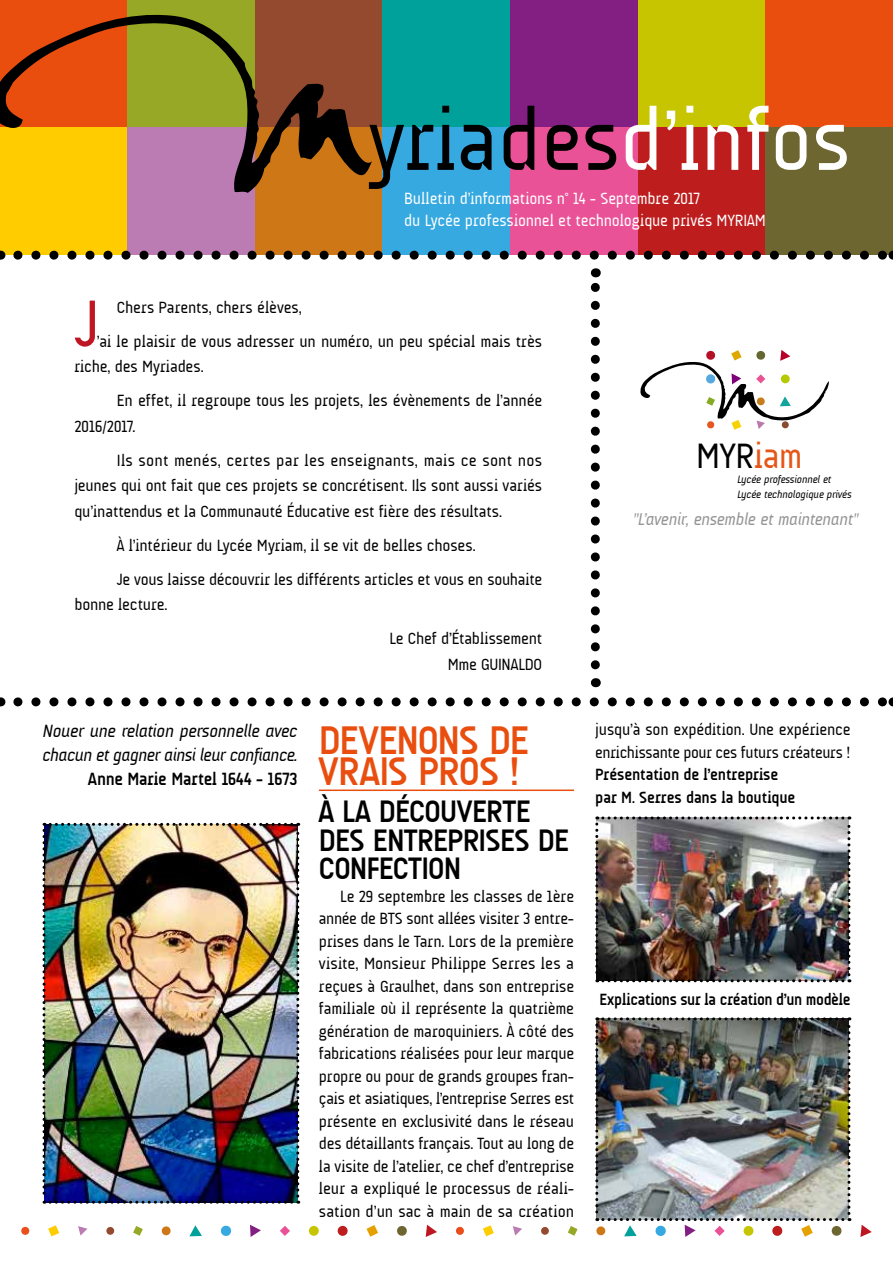
<style>
.page{position:relative;width:893px;height:1263px;background:#fff}
.page>*{position:absolute;margin:0;border:0;box-sizing:border-box;transform-origin:0 0}
.t1{font:87px "A Udimat";color:#000}
.t2{font:67.5px "A Udimat";color:#be1622}
.t3{font:700 40.5px/31.5px "A Udimat";letter-spacing:-.025em;color:#e94e0f}
.t4{font:35.85px "A Udimat";letter-spacing:-.005em;color:#000}
.t5{font:700 31.5px/28.5px "A Udimat";letter-spacing:-.025em;color:#000}
.t6{font:italic 18px/24px "A Udimat";letter-spacing:-.025em;color:#000}
.t7{font:700 18px "A Udimat";letter-spacing:-.005em;color:#000}
.t8{font:italic 17.25px "A Udimat";letter-spacing:-.015em;color:#949494}
.t9{font:16.5px/22.5px "A Udimat";letter-spacing:-.005em;color:#000}
.t10{font:16.5px/22.5px "A Udimat";letter-spacing:-.005em;color:#fff}
.t11{font:700 16.5px/22.5px "A Udimat";letter-spacing:-.005em;color:#000}
.t12{font:italic 10.8px/15px "A Udimat";letter-spacing:-.015em;color:#000}
.s1{color:#fff}
.s2{color:#e65619}
</style>
<div class="page">
<div style="left:0;top:0;width:128px;height:128px;background:#e94e0f"></div>
<div style="left:128px;top:0;width:127px;height:128px;background:#96a825"></div>
<div style="left:255px;top:0;width:128px;height:128px;background:#934a2e"></div>
<div style="left:383px;top:0;width:127px;height:128px;background:#00a19a"></div>
<div style="left:510px;top:0;width:128px;height:128px;background:#831f82"></div>
<div style="left:638px;top:0;width:127px;height:128px;background:#c6c500"></div>
<div style="left:765px;top:0;width:128px;height:128px;background:#e94e0f"></div>
<div style="left:0;top:128px;width:128px;height:127px;background:#fc0"></div>
<div style="left:128px;top:128px;width:127px;height:127px;background:#bb7cb3"></div>
<div style="left:255px;top:128px;width:128px;height:127px;background:#ce7717"></div>
<div style="left:383px;top:128px;width:127px;height:127px;background:#36a9e1"></div>
<div style="left:510px;top:128px;width:128px;height:127px;background:#ea5297"></div>
<div style="left:638px;top:128px;width:127px;height:127px;background:#bd1d1d"></div>
<div style="left:765px;top:128px;width:128px;height:127px;background:#6e6631"></div>
<svg style="left:568px;top:1226px;width:9px;height:10px"></svg>
<svg style="left:860px;top:1225px;width:12px;height:12px"></svg>
<svg style="left:456px;top:1226px;width:8px;height:9px"></svg>
<svg style="left:541px;top:1226px;width:8px;height:9px"></svg>
<svg style="left:483px;top:1225px;width:11px;height:11px"></svg>
<svg style="left:513px;top:1226px;width:9px;height:9px"></svg>
<svg style="left:366px;top:1225px;width:12px;height:12px"></svg>
<svg style="left:280px;top:1226px;width:10px;height:10px"></svg>
<svg style="left:133px;top:1226px;width:10px;height:10px"></svg>
<svg style="left:189px;top:1225px;width:13px;height:11px"></svg>
<svg style="left:426px;top:1225px;width:11px;height:12px"></svg>
<svg style="left:337px;top:1225px;width:11px;height:11px"></svg>
<svg style="left:397px;top:1226px;width:10px;height:10px"></svg>
<svg style="left:220px;top:1225px;width:12px;height:11px"></svg>
<div style="left:309px;top:1226px;width:10px;height:10px;background:#c6c500;border-radius:50%"></div>
<svg style="left:161px;top:1226px;width:10px;height:10px"></svg>
<svg style="left:21px;top:1226px;width:9px;height:9px"></svg>
<svg style="left:106px;top:1226px;width:8px;height:9px"></svg>
<svg style="left:48px;top:1225px;width:11px;height:11px"></svg>
<svg style="left:250px;top:1225px;width:11px;height:12px"></svg>
<svg style="left:78px;top:1226px;width:9px;height:9px"></svg>
<svg style="left:0;top:12px;width:372px;height:181px"></svg>
<svg style="left:18px;top:251px;width:866px;height:9px"></svg>
<svg style="left:18px;top:697px;width:866px;height:9px"></svg>
<svg style="left:591px;top:268px;width:9px;height:397px"></svg>
<hr style="left:319px;top:789px;width:255px;height:2px;background:#e94e0f">
<img style="left:595px;top:816px;width:255px;height:166px">
<img style="left:595px;top:1017px;width:255px;height:220px">
<svg style="left:640px;top:350px;width:189px;height:80px"></svg>
<img style="left:43px;top:823px;width:256px;height:381px">
<h1 class="t1" style="left:368px;top:91px;width:484px">yriades<span class="s1">d’infos</span></h1>
<p class="t10" style="left:404px;top:187px;width:363px">Bulletin d’informations n° 14 - Septembre 2017<br>du Lycée professionnel et technologique privés MYRIAM</p>
<p class="t9" style="left:117px;top:296px;width:186px">Chers Parents, chers élèves,</p>
<h2 class="t2" style="left:74px;top:285px;width:27px">J</h2>
<p class="t9" style="left:74px;top:328px;width:469px;line-height:25.5px;text-indent:22px">’ai le plaisir de vous adresser un numéro, un peu spécial mais très riche, des Myriades.</p>
<p class="t9" style="left:74px;top:388px;width:469px;line-height:25.5px;text-indent:43px">En effet, il regroupe tous les projets, les évènements de l’année<br>2016/2017.</p>
<p class="t9" style="left:74px;top:447px;width:469px;line-height:25.5px;text-align:justify;text-indent:43px">Ils sont menés, certes par les enseignants, mais ce sont nos jeunes qui ont fait que ces projets se concrétisent. Ils sont aussi variés qu’inattendus et la Communauté Éducative est fière des résultats.</p>
<p class="t9" style="left:117px;top:528px;width:427px;line-height:34px">À l’intérieur du Lycée Myriam, il se vit de belles choses.<br>Je vous laisse découvrir les différents articles et vous en souhaite</p>
<p class="t9" style="left:74px;top:593px;width:95px">bonne lecture.</p>
<p class="t9" style="left:389px;top:626px;width:154px;line-height:25.5px;text-align:right">Le Chef d’Établissement<br>Mme GUINALDO</p>
<p class="t6" style="left:43px;top:718px;width:257px">Nouer une relation personnelle avec chacun et gagner ainsi leur confiance.</p>
<p class="t7" style="left:88px;top:768px;width:211px">Anne Marie Martel 1644 - 1673</p>
<h3 class="t3" style="left:319px;top:724px;width:212px">DEVENONS DE<br>VRAIS PROS !</h3>
<h3 class="t5" style="left:319px;top:797px;width:251px">À LA DÉCOUVERTE<br>DES ENTREPRISES DE<br>CONFECTION</h3>
<p class="t9" style="left:319px;top:885px;width:257px;text-align:justify;text-indent:21px">Le 29 septembre les classes de 1ère année de BTS sont allées visiter 3 entre&shy;prises dans le Tarn. Lors de la première visite, Monsieur Philippe Serres les a reçues à Graulhet, dans son entreprise familiale où il représente la quatrième génération de maroquiniers. À côté des fabrications réalisées pour leur marque propre ou pour de grands groupes fran&shy;çais et asiatiques, l’entreprise Serres est présente en exclusivité dans le réseau des détaillants français. Tout au long de la visite de l’atelier, ce chef d’entreprise leur a expliqué le processus de réali&shy;sation d’un sac à main de sa création</p>
<h3 class="t4" style="left:696px;top:435px;width:108px">MYR<span class="s2">iam</span></h3>
<p class="t12" style="left:737px;top:471px;width:116px">Lycée professionnel et<br>Lycée technologique privés</p>
<p class="t8" style="left:633px;top:510px;width:227px">"L’avenir, ensemble et maintenant"</p>
<p class="t9" style="left:595px;top:718px;width:257px">jusqu’à son expédition. Une expérience enrichissante pour ces futurs créateurs !</p>
<p class="t11" style="left:595px;top:763px;width:202px">Présentation de l’entreprise par M. Serres dans la boutique</p>
<p class="t11" style="left:599px;top:988px;width:253px">Explications sur la création d’un modèle</p>
</div>
